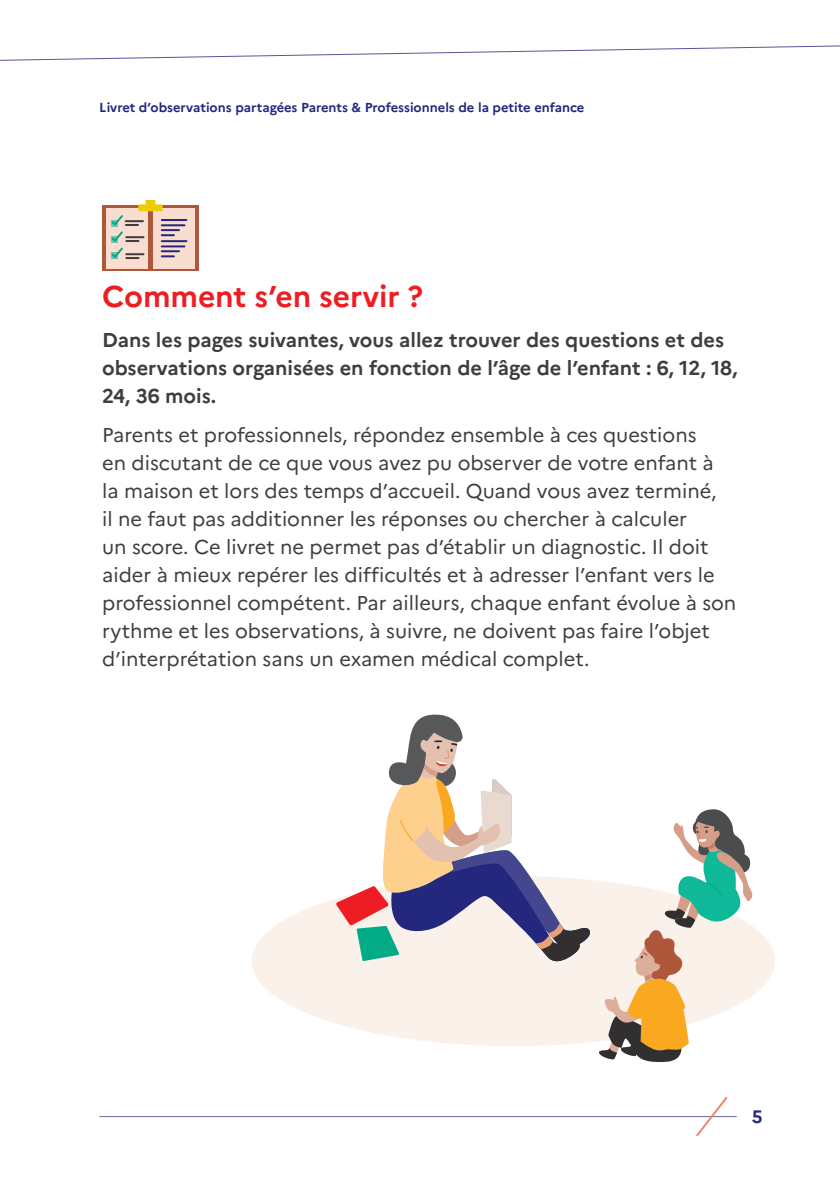
<style>
.page{position:relative;width:840px;height:1191px;background:#fff}
.page>*{position:absolute;margin:0;border:0;box-sizing:border-box;transform-origin:0 0}
.t1{font:700 30px "Marianne";letter-spacing:-.005em;color:#ee1d23}
.t2{font:20px/28px "Marianne";color:#3e3e3f}
.t3{font:700 20px/28px "Marianne";color:#3e3e3f}
.t4{font:700 18px "Marianne";color:#23287e}
.t5{font:700 13px "Marianne";color:#23287e}
</style>
<div class="page">
<hr style="left:99px;top:1116px;width:637px;height:1px;background:#6967a4">
<svg style="left:693px;top:1096px;width:36px;height:41px"></svg>
<svg style="left:0;top:45px;width:839px;height:16px"></svg>
<div style="left:102px;top:206px;width:96px;height:65px;background:#af573a"></div>
<div style="left:106px;top:208px;width:41px;height:61px;background:#f9ddd0"></div>
<div style="left:153px;top:208px;width:42px;height:61px;background:#f9ddd0"></div>
<hr style="left:162px;top:219px;width:24px;height:2px;background:#23287e">
<hr style="left:162px;top:240px;width:24px;height:2px;background:#23287e">
<hr style="left:162px;top:224px;width:22px;height:2px;background:#23287e">
<hr style="left:162px;top:245px;width:22px;height:2px;background:#23287e">
<svg style="left:110px;top:200px;width:69px;height:60px"></svg>
<div style="left:251px;top:876px;width:523px;height:170px;background:#fbf1eb;border-radius:50%"></div>
<svg style="left:336px;top:714px;width:416px;height:348px"></svg>
<p class="t5" style="left:99px;top:99px;width:486px">Livret d’observations partagées Parents &amp; Professionnels de la petite enfance</p>
<p class="t1" style="left:102px;top:278px;width:322px">Comment s’en servir ?</p>
<p class="t3" style="left:102px;top:325px;width:636px">Dans les pages suivantes, vous allez trouver des questions et des observations organisées en fonction de l’âge de l’enfant : 6, 12, 18,<br>24, 36 mois.</p>
<p class="t2" style="left:102px;top:421px;width:635px">Parents et professionnels, répondez ensemble à ces questions<br>en discutant de ce que vous avez pu observer de votre enfant à<br>la maison et lors des temps d’accueil. Quand vous avez terminé,<br>il ne faut pas additionner les réponses ou chercher à calculer<br>un score. Ce livret ne permet pas d’établir un diagnostic. Il doit aider à mieux repérer les difficultés et à adresser l’enfant vers le professionnel compétent. Par ailleurs, chaque enfant évolue à son rythme et les observations, à suivre, ne doivent pas faire l’objet d’interprétation sans un examen médical complet.</p>
<p class="t4" style="left:751px;top:1106px;width:12px">5</p>
</div>
